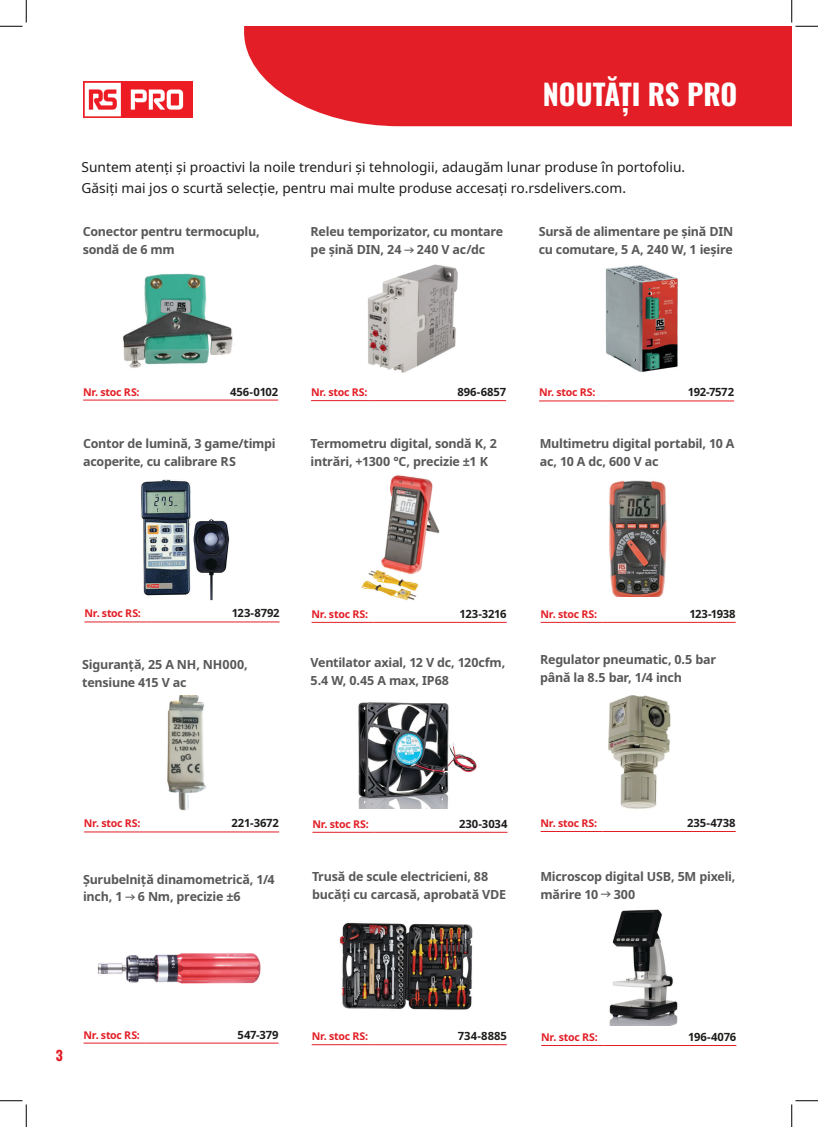
<style>
.page{position:relative;width:818px;height:1127px;background:#fff}
.page>*{position:absolute;margin:0;border:0;box-sizing:border-box;transform-origin:0 0}
.t1{font:28.75px "Oswald";color:#fff}
.t2{font:13.75px "Noto Sans";color:#1c1c1b}
.t3{font:13.75px "Oswald";color:#e31e26}
.Module_Heading{font:700 12.5px/17.5px "Noto Sans";letter-spacing:-.02em;color:#585858}
.Table_Stock{font:700 11.25px "Noto Sans";letter-spacing:-.01em;color:#1c1c1b}
.Table_Stock-2{font:700 10.62px "Noto Sans";letter-spacing:-.025em;color:#e31e26}
.s1{font-family:"GT Walsheim Pro";font-weight:400;font-size:13.75px}
</style>
<div class="page">
<hr style="left:541px;top:1044px;width:62px;height:1px;background:#e31e26">
<hr style="left:603px;top:1044px;width:133px;height:1px;background:#e31e26">
<hr style="left:312px;top:1044px;width:62px;height:1px;background:#e31e26">
<hr style="left:374px;top:1044px;width:133px;height:1px;background:#e31e26">
<hr style="left:84px;top:831px;width:62px;height:1px;background:#e31e26">
<hr style="left:146px;top:831px;width:133px;height:1px;background:#e31e26">
<hr style="left:539px;top:400px;width:62px;height:1px;background:#e31e26">
<hr style="left:601px;top:400px;width:133px;height:1px;background:#e31e26">
<img style="left:605px;top:265px;width:73px;height:107px">
<img style="left:609px;top:909px;width:69px;height:116px">
<img style="left:339px;top:922px;width:134px;height:88px">
<hr style="left:83px;top:1042px;width:63px;height:1px;background:#e31e26">
<hr style="left:146px;top:1042px;width:133px;height:1px;background:#e31e26">
<img style="left:97px;top:953px;width:164px;height:31px">
<hr style="left:311px;top:622px;width:63px;height:1px;background:#e31e26">
<hr style="left:374px;top:622px;width:133px;height:1px;background:#e31e26">
<img style="left:361px;top:475px;width:79px;height:126px">
<hr style="left:541px;top:831px;width:62px;height:1px;background:#e31e26">
<hr style="left:603px;top:831px;width:133px;height:1px;background:#e31e26">
<img style="left:608px;top:695px;width:63px;height:114px">
<hr style="left:83px;top:399px;width:62px;height:1px;background:#e31e26">
<hr style="left:145px;top:399px;width:133px;height:1px;background:#e31e26">
<img style="left:123px;top:273px;width:110px;height:95px">
<hr style="left:541px;top:622px;width:62px;height:1px;background:#e31e26">
<hr style="left:603px;top:622px;width:133px;height:1px;background:#e31e26">
<img style="left:609px;top:480px;width:58px;height:116px">
<hr style="left:84px;top:621px;width:63px;height:1px;background:#e31e26">
<hr style="left:147px;top:621px;width:133px;height:1px;background:#e31e26">
<img style="left:141px;top:479px;width:89px;height:121px">
<hr style="left:311px;top:400px;width:62px;height:1px;background:#e31e26">
<hr style="left:373px;top:400px;width:133px;height:1px;background:#e31e26">
<img style="left:368px;top:264px;width:90px;height:109px">
<hr style="left:312px;top:831px;width:62px;height:1px;background:#e31e26">
<hr style="left:374px;top:831px;width:133px;height:1px;background:#e31e26">
<img style="left:358px;top:702px;width:119px;height:106px">
<img style="left:167px;top:695px;width:39px;height:116px">
<div style="left:244px;top:26px;width:548px;height:100px;background:#e31e26"></div>
<img style="left:83px;top:81px;width:109px;height:36px">
<svg style="left:0;top:0;width:27px;height:27px"></svg>
<svg style="left:0;top:1100px;width:27px;height:26px"></svg>
<svg style="left:791px;top:0;width:27px;height:27px"></svg>
<svg style="left:791px;top:1100px;width:27px;height:26px"></svg>
<p class="t1" style="left:543px;top:69px;width:196px">NOUTĂȚI RS PRO</p>
<p class="t2" style="left:82px;top:157px;width:605px">Suntem atenți și proactivi la noile trenduri și tehnologii, adaugăm lunar produse în portofoliu.</p>
<p class="t2" style="left:82px;top:179px;width:546px">Găsiți mai jos o scurtă selecție, pentru mai multe produse accesați ro.rsdelivers.com.</p>
<p class="Module_Heading" style="left:83px;top:223px;width:178px">Conector pentru termocuplu, sondă de 6 mm</p>
<p class="Module_Heading" style="left:311px;top:223px;width:194px">Releu temporizator, cu montare pe șină DIN, 24 <span class="s1">→</span> 240 V ac/dc</p>
<p class="Module_Heading" style="left:539px;top:223px;width:196px">Sursă de alimentare pe șină DIN cu comutare, 5 A, 240 W, 1 ieșire</p>
<p class="Table_Stock-2" style="left:83px;top:384px;width:58px">Nr. stoc RS:</p>
<p class="Table_Stock" style="left:230px;top:383px;width:50px">456-0102</p>
<p class="Module_Heading" style="left:83px;top:435px;width:194px">Contor de lumină, 3 game/timpi acoperite, cu calibrare RS</p>
<p class="Table_Stock-2" style="left:311px;top:384px;width:58px">Nr. stoc RS:</p>
<p class="Table_Stock" style="left:457px;top:384px;width:50px">896-6857</p>
<p class="Module_Heading" style="left:311px;top:435px;width:188px">Termometru digital, sondă K, 2 intrări, +1300 °C, precizie ±1 K</p>
<p class="Table_Stock-2" style="left:539px;top:384px;width:58px">Nr. stoc RS:</p>
<p class="Table_Stock" style="left:688px;top:384px;width:48px">192-7572</p>
<p class="Module_Heading" style="left:540px;top:435px;width:196px">Multimetru digital portabil, 10 A ac, 10 A dc, 600 V ac</p>
<p class="Table_Stock-2" style="left:84px;top:606px;width:58px">Nr. stoc RS:</p>
<p class="Table_Stock" style="left:232px;top:605px;width:49px">123-8792</p>
<p class="Module_Heading" style="left:82px;top:656px;width:167px">Siguranță, 25 A NH, NH000, tensiune 415 V ac</p>
<p class="Table_Stock-2" style="left:311px;top:606px;width:58px">Nr. stoc RS:</p>
<p class="Table_Stock" style="left:460px;top:605px;width:48px">123-3216</p>
<p class="Module_Heading" style="left:311px;top:653px;width:196px">Ventilator axial, 12 V dc, 120cfm,<br>5.4 W, 0.45 A max, IP68</p>
<p class="Table_Stock-2" style="left:541px;top:606px;width:58px">Nr. stoc RS:</p>
<p class="Table_Stock" style="left:689px;top:605px;width:48px">123-1938</p>
<p class="Module_Heading" style="left:540px;top:651px;width:177px">Regulator pneumatic, 0.5 bar până la 8.5 bar, 1/4 inch</p>
<p class="Table_Stock-2" style="left:84px;top:815px;width:58px">Nr. stoc RS:</p>
<p class="Table_Stock" style="left:232px;top:815px;width:49px">221-3672</p>
<p class="Module_Heading" style="left:83px;top:870px;width:193px">Șurubelniță dinamometrică, 1/4 inch, 1 <span class="s1">→</span> 6 Nm, precizie ±6</p>
<p class="Table_Stock-2" style="left:312px;top:816px;width:58px">Nr. stoc RS:</p>
<p class="Table_Stock" style="left:459px;top:815px;width:50px">230-3034</p>
<p class="Module_Heading" style="left:312px;top:867px;width:196px">Trusă de scule electricieni, 88 bucăți cu carcasă, aprobată VDE</p>
<p class="Table_Stock-2" style="left:541px;top:815px;width:58px">Nr. stoc RS:</p>
<p class="Table_Stock" style="left:687px;top:814px;width:50px">235-4738</p>
<p class="Module_Heading" style="left:540px;top:867px;width:196px">Microscop digital USB, 5M pixeli, mărire 10 <span class="s1">→</span> 300</p>
<p class="t3" style="left:56px;top:1043px;width:9px">3</p>
<p class="Table_Stock-2" style="left:83px;top:1026px;width:58px">Nr. stoc RS:</p>
<p class="Table_Stock" style="left:238px;top:1026px;width:42px">547-379</p>
<p class="Table_Stock-2" style="left:312px;top:1028px;width:58px">Nr. stoc RS:</p>
<p class="Table_Stock" style="left:458px;top:1027px;width:50px">734-8885</p>
<p class="Table_Stock-2" style="left:541px;top:1029px;width:58px">Nr. stoc RS:</p>
<p class="Table_Stock" style="left:688px;top:1028px;width:50px">196-4076</p>
</div>
